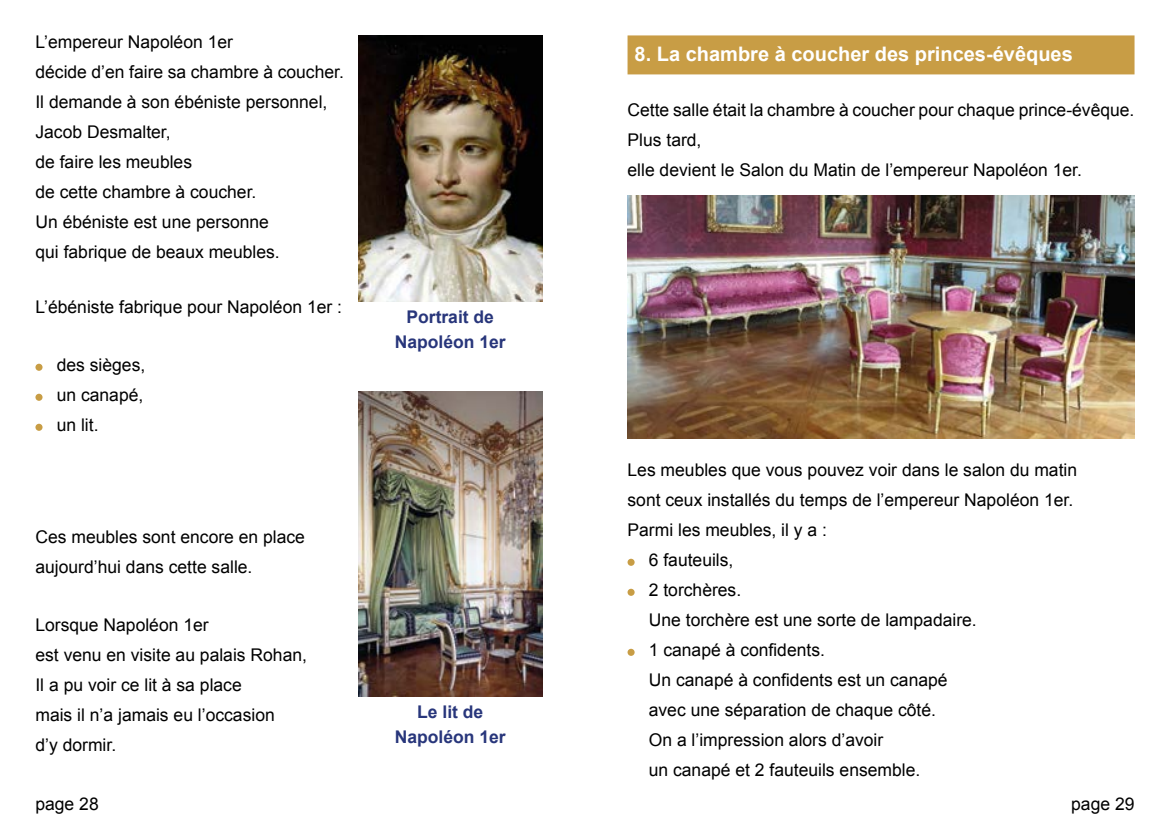
<style>
.page{position:relative;width:1170px;height:833px;background:#fff}
.page>*{position:absolute;margin:0;border:0;box-sizing:border-box;transform-origin:0 0}
.t1{font:700 20px "Arial";color:#fff}
.t2{font:17.5px/30px "Arial";color:#000}
.t3{font:700 17.5px/25px "Arial";color:#28367b;text-align:center}
</style>
<div class="page">
<div style="left:627px;top:35px;width:507px;height:39px;background:#c89d45;border:2px solid #c89c45"></div>
<div style="left:35px;top:364px;width:8px;height:7px;background:#c89d45;border-radius:50%"></div>
<div style="left:35px;top:394px;width:8px;height:7px;background:#c89d45;border-radius:50%"></div>
<div style="left:35px;top:424px;width:8px;height:7px;background:#c89d45;border-radius:50%"></div>
<div style="left:627px;top:559px;width:7px;height:7px;background:#c89d45;border-radius:50%"></div>
<div style="left:627px;top:589px;width:7px;height:7px;background:#c89d45;border-radius:50%"></div>
<div style="left:627px;top:649px;width:7px;height:7px;background:#c89d45;border-radius:50%"></div>
<img style="left:358px;top:35px;width:184px;height:266px">
<img style="left:358px;top:392px;width:184px;height:304px">
<img style="left:627px;top:195px;width:507px;height:243px">
<p class="t2" style="left:35px;top:27px;width:310px">L’empereur Napoléon 1er<br>décide d’en faire sa chambre à coucher.<br>Il demande à son ébéniste personnel,<br>Jacob Desmalter,<br>de faire les meubles<br>de cette chambre à coucher.<br>Un ébéniste est une personne<br>qui fabrique de beaux meubles.</p>
<p class="t2" style="left:35px;top:292px;width:308px">L’ébéniste fabrique pour Napoléon 1er :</p>
<p class="t2" style="left:57px;top:350px;width:90px;text-align:justify">des sièges, un canapé, un lit.</p>
<p class="t2" style="left:35px;top:522px;width:271px">Ces meubles sont encore en place aujourd’hui dans cette salle.</p>
<p class="t2" style="left:35px;top:610px;width:273px">Lorsque Napoléon 1er<br>est venu en visite au palais Rohan,<br>Il a pu voir ce lit à sa place<br>mais il n’a jamais eu l’occasion<br>d’y dormir.</p>
<p class="t2" style="left:35px;top:789px;width:65px">page 28</p>
<p class="t3" style="left:395px;top:305px;width:112px">Portrait de<br>Napoléon 1er</p>
<p class="t3" style="left:395px;top:700px;width:112px">Le lit de<br>Napoléon 1er</p>
<p class="t1" style="left:634px;top:40px;width:439px">8. La chambre à coucher des princes-évêques</p>
<p class="t2" style="left:627px;top:95px;width:508px">Cette salle était la chambre à coucher pour chaque prince-évêque.<br>Plus tard,<br>elle devient le Salon du Matin de l’empereur Napoléon 1er.</p>
<p class="t2" style="left:627px;top:455px;width:451px">Les meubles que vous pouvez voir dans le salon du matin</p>
<p class="t2" style="left:627px;top:485px;width:447px">sont ceux installés du temps de l’empereur Napoléon 1er.</p>
<p class="t2" style="left:627px;top:515px;width:201px">Parmi les meubles, il y a :</p>
<p class="t2" style="left:648px;top:545px;width:86px">6 fauteuils,</p>
<p class="t2" style="left:648px;top:575px;width:94px">2 torchères.</p>
<p class="t2" style="left:648px;top:605px;width:329px">Une torchère est une sorte de lampadaire.</p>
<p class="t2" style="left:648px;top:635px;width:178px">1 canapé à confidents.</p>
<p class="t2" style="left:648px;top:665px;width:300px">Un canapé à confidents est un canapé</p>
<p class="t2" style="left:648px;top:695px;width:288px">avec une séparation de chaque côté.</p>
<p class="t2" style="left:648px;top:725px;width:236px">On a l’impression alors d’avoir</p>
<p class="t2" style="left:648px;top:755px;width:273px">un canapé et 2 fauteuils ensemble.</p>
<p class="t2" style="left:1071px;top:789px;width:65px">page 29</p>
</div>
